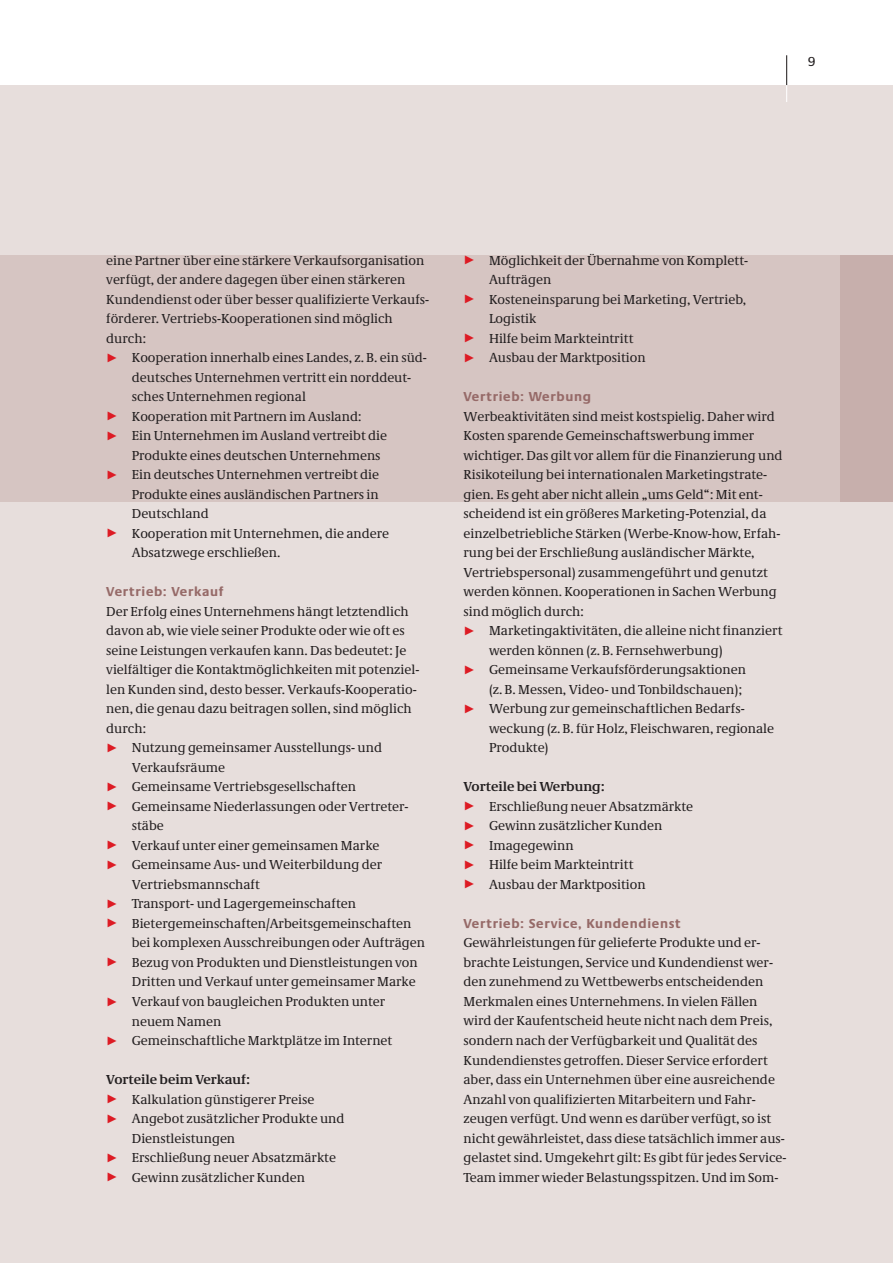
<style>
.page{position:relative;width:893px;height:1263px;background:#fff}
.page>*{position:absolute;margin:0;border:0;box-sizing:border-box;transform-origin:0 0}
.t1{font:13.5px/19.5px "Neue Demos";color:#231f20}
.t2{font:700 13.5px "Neue Praxis";letter-spacing:.05em;color:#966a68}
.t3{font:700 13.5px "Neue Demos";color:#231f20}
.t4{font:13.5px "Neue Praxis";color:#231f20}
.s1{color:#dd1b24}
</style>
<div class="page">
<div style="left:0;top:85px;width:893px;height:1178px;background:#e7dedc"></div>
<div style="left:0;top:255px;width:876px;height:247px;background:#d6c5c2"></div>
<svg style="left:786px;top:85px;width:1px;height:17px"></svg>
<div style="left:840px;top:255px;width:53px;height:247px;background:#c7afac"></div>
<hr style="left:786px;top:55px;width:1px;height:30px;background:#231f20">
<p class="t4" style="left:808px;top:57px;width:9px">9</p>
<p class="t1" style="left:106px;top:252px;width:324px">eine Partner über eine stärkere Verkaufsorganisation verfügt, der andere dagegen über einen stärkeren Kundendienst oder über besser qualifizierte Verkaufs - förderer. Vertriebs-Kooperationen sind möglich durch:</p>
<p class="t1" style="left:132px;top:349px;width:297px;text-indent:-26px"><span class="s1">✓</span> Kooperation innerhalb eines Landes, z. B. ein süd&shy;deutsches Unternehmen vertritt ein norddeut&shy;sches Unternehmen regional</p>
<p class="t1" style="left:106px;top:408px;width:257px"><span class="s1">✓</span> Kooperation mit Partnern im Ausland:</p>
<p class="t1" style="left:132px;top:427px;width:257px;text-indent:-26px"><span class="s1">✓</span> Ein Unternehmen im Ausland vertreibt die<br>Produkte eines deutschen Unternehmens</p>
<p class="t1" style="left:132px;top:466px;width:249px;text-align:justify;text-indent:-26px"><span class="s1">✓</span> Ein deutsches Unternehmen vertreibt die Produkte eines ausländischen Partners in Deutschland</p>
<p class="t1" style="left:132px;top:525px;width:259px;text-indent:-26px"><span class="s1">✓</span> Kooperation mit Unternehmen, die andere<br>Absatzwege erschließen.</p>
<p class="t2" style="left:106px;top:587px;width:119px">Vertrieb: Verkauf</p>
<p class="t1" style="left:106px;top:603px;width:315px">Der Erfolg eines Unternehmens hängt letztendlich davon ab, wie viele seiner Produkte oder wie oft es seine Leistungen verkaufen kann. Das bedeutet: Je vielfältiger die Kontaktmöglichkeiten mit potenziel&shy;len Kunden sind, desto besser. Verkaufs-Koopera tio - nen, die genau dazu beitragen sollen, sind möglich durch:</p>
<p class="t1" style="left:132px;top:739px;width:252px;text-indent:-26px"><span class="s1">✓</span> Nutzung gemeinsamer Ausstellungs- und<br>Verkaufsräume</p>
<p class="t1" style="left:106px;top:778px;width:251px"><span class="s1">✓</span> Gemeinsame Vertriebsgesellschaften</p>
<p class="t1" style="left:132px;top:798px;width:278px;text-indent:-26px"><span class="s1">✓</span> Gemeinsame Niederlassungen oder Vertreter - stäbe</p>
<p class="t1" style="left:106px;top:837px;width:275px"><span class="s1">✓</span> Verkauf unter einer gemeinsamen Marke</p>
<p class="t1" style="left:132px;top:856px;width:252px;text-indent:-26px"><span class="s1">✓</span> Gemeinsame Aus- und Weiterbildung der<br>Vertriebsmannschaft</p>
<p class="t1" style="left:106px;top:895px;width:251px"><span class="s1">✓</span> Transport- und Lagergemeinschaften</p>
<p class="t1" style="left:132px;top:915px;width:295px;text-indent:-26px"><span class="s1">✓</span> Bietergemeinschaften/Arbeitsgemeinschaften bei komplexen Ausschreibungen oder Aufträgen</p>
<p class="t1" style="left:106px;top:954px;width:313px;text-align:right"><span class="s1">✓</span> Bezug von Produkten und Dienstleistungen von<br>Dritten und Verkauf unter gemeinsamer Marke</p>
<p class="t1" style="left:132px;top:993px;width:255px;text-indent:-26px"><span class="s1">✓</span> Verkauf von baugleichen Produkten unter neuem Namen</p>
<p class="t1" style="left:106px;top:1032px;width:288px"><span class="s1">✓</span> Gemeinschaftliche Marktplätze im Internet</p>
<p class="t3" style="left:106px;top:1074px;width:145px">Vorteile beim Verkauf:</p>
<p class="t1" style="left:106px;top:1090px;width:210px"><span class="s1">✓</span> Kalkulation günstigerer Preise</p>
<p class="t1" style="left:132px;top:1110px;width:214px;text-indent:-26px"><span class="s1">✓</span> Angebot zusätzlicher Produkte und<br>Dienstleistungen</p>
<p class="t1" style="left:106px;top:1149px;width:231px"><span class="s1">✓</span> Erschließung neuer Absatzmärkte</p>
<p class="t1" style="left:106px;top:1168px;width:200px"><span class="s1">✓</span> Gewinn zusätzlicher Kunden</p>
<p class="t1" style="left:489px;top:252px;width:261px;text-indent:-26px"><span class="s1">✓</span> Möglichkeit der Übernahme von Komplett-<br>Aufträgen</p>
<p class="t1" style="left:489px;top:291px;width:259px;text-indent:-26px"><span class="s1">✓</span> Kosteneinsparung bei Marketing, Vertrieb,<br>Logistik</p>
<p class="t1" style="left:463px;top:330px;width:171px"><span class="s1">✓</span> Hilfe beim Markteintritt</p>
<p class="t1" style="left:463px;top:349px;width:184px"><span class="s1">✓</span> Ausbau der Marktposition</p>
<p class="t2" style="left:463px;top:392px;width:129px">Vertrieb: Werbung</p>
<p class="t1" style="left:463px;top:408px;width:321px">Werbeaktivitäten sind meist kostspielig. Daher wird Kosten sparende Gemeinschaftswerbung immer wichtiger. Das gilt vor allem für die Finanzierung und Risikoteilung bei internationalen Marketings trate - gien. Es geht aber nicht allein „ums Geld“: Mit ent&shy;scheidend ist ein größeres Marketing-Potenzial, da einzelbetriebliche Stärken (Werbe-Know-how, Er fah - rung bei der Erschließung ausländischer Märk te, Vertriebspersonal) zusammengeführt und genutzt werden können. Kooperationen in Sachen Werbung sind möglich durch:</p>
<p class="t1" style="left:489px;top:622px;width:295px;text-indent:-26px"><span class="s1">✓</span> Marketingaktivitäten, die alleine nicht finanziert werden können (z. B. Fernsehwerbung)</p>
<p class="t1" style="left:463px;top:661px;width:284px;text-align:right"><span class="s1">✓</span> Gemeinsame Verkaufsförderungsaktionen (z. B. Messen, Video- und Tonbildschauen);</p>
<p class="t1" style="left:489px;top:700px;width:287px;text-indent:-26px"><span class="s1">✓</span> Werbung zur gemeinschaftlichen Bedarfs - weckung (z. B. für Holz, Fleischwaren, regionale<br>Produkte)</p>
<p class="t3" style="left:463px;top:782px;width:143px">Vorteile bei Werbung:</p>
<p class="t1" style="left:463px;top:798px;width:231px"><span class="s1">✓</span> Erschließung neuer Absatzmärkte</p>
<p class="t1" style="left:463px;top:817px;width:200px"><span class="s1">✓</span> Gewinn zusätzlicher Kunden</p>
<p class="t1" style="left:463px;top:837px;width:112px"><span class="s1">✓</span> Imagegewinn</p>
<p class="t1" style="left:463px;top:856px;width:171px"><span class="s1">✓</span> Hilfe beim Markteintritt</p>
<p class="t1" style="left:463px;top:876px;width:184px"><span class="s1">✓</span> Ausbau der Marktposition</p>
<p class="t2" style="left:463px;top:918px;width:219px">Vertrieb: Service, Kundendienst</p>
<p class="t1" style="left:463px;top:934px;width:325px">Gewährleistungen für gelieferte Produkte und er - brach te Leistungen, Service und Kundendienst wer&shy;den zunehmend zu Wettbewerbs entscheidenden Merkmalen eines Unternehmens. In vielen Fällen wird der Kaufentscheid heute nicht nach dem Preis, sondern nach der Verfügbarkeit und Qualität des Kundendienstes getroffen. Dieser Service erfordert aber, dass ein Unternehmen über eine ausreichende Anzahl von qualifizierten Mitarbeitern und Fahr - zeugen verfügt. Und wenn es darüber verfügt, so ist nicht gewährleistet, dass diese tatsächlich immer aus&shy;gelastet sind. Umgekehrt gilt: Es gibt für jedes Service-Team immer wieder Belastungsspitzen. Und im Som -</p>
</div>
